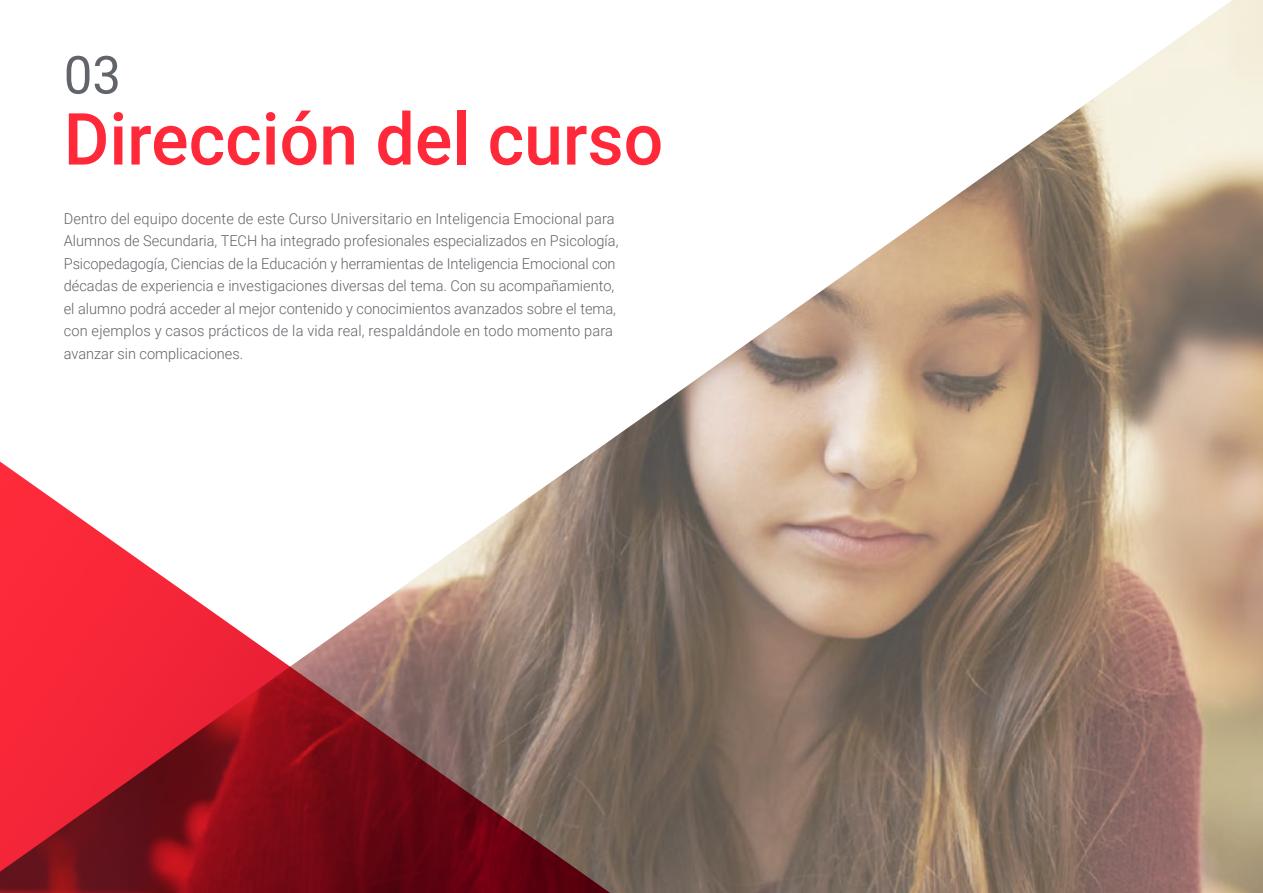
<style>
.page{position:relative;width:1263px;height:893px;background:#fff}
.page>*{position:absolute;margin:0;border:0;box-sizing:border-box;transform-origin:0 0}
.t1{font:500 72px "Roboto";color:#ff293a}
.t2{font:52.5px "Roboto";color:#61646a}
.t3{font:300 15px/22.5px "Roboto";color:#61646a}
</style>
<div class="page">
<img style="left:602px;top:0;width:661px;height:893px">
<svg style="left:0;top:446px;width:640px;height:447px"></svg>
<h2 class="t2" style="left:64px;top:38px;width:59px">03</h2>
<h1 class="t1" style="left:64px;top:89px;width:601px">Dirección del curso</h1>
<p class="t3" style="left:64px;top:207px;width:556px">Dentro del equipo docente de este Curso Universitario en Inteligencia Emocional para Alumnos de Secundaria, TECH ha integrado profesionales especializados en Psicología, Psicopedagogía, Ciencias de la Educación y herramientas de Inteligencia Emocional con décadas de experiencia e investigaciones diversas del tema. Con su acompañamiento, el alumno podrá acceder al mejor contenido y conocimientos avanzados sobre el tema, con ejemplos y casos prácticos de la vida real, respaldándole en todo momento para avanzar sin complicaciones.</p>
</div>
